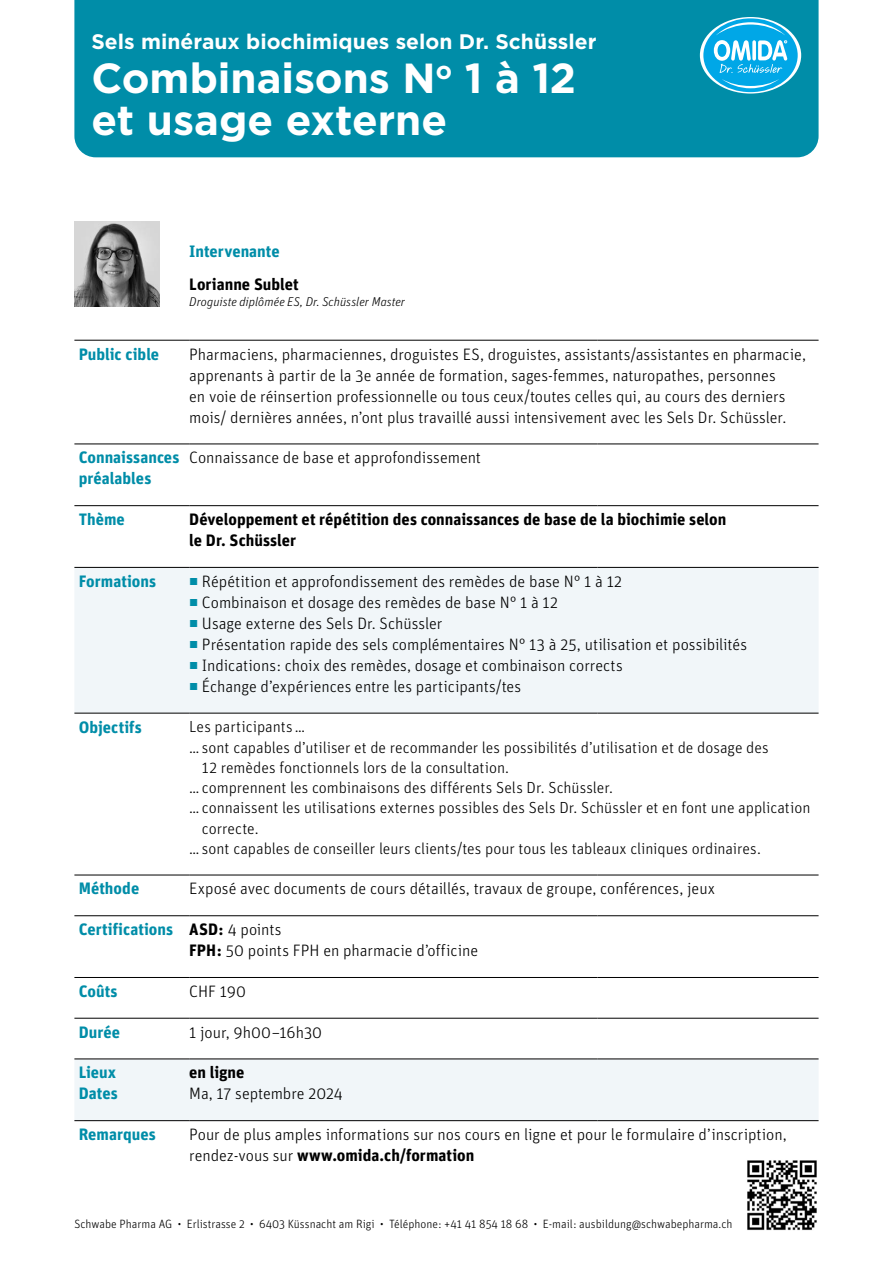
<style>
.page{position:relative;width:893px;height:1263px;background:#fff}
.page>*{position:absolute;margin:0;border:0;box-sizing:border-box;transform-origin:0 0}
.t1{font:700 42px/42px "Gotham";color:#fff}
.t2{font:700 21px "Gotham";color:#fff}
.t3{font:300 16.5px/21px "Unit Pro";color:#000}
.t4{font:700 16.5px/21px "Unit Pro";color:#008da8}
.t5{font:700 16.5px/21px "Unit Pro";color:#000}
.t6{font:300 16.05px "Unit Pro";color:#000}
.t7{font:italic 300 12.75px "Unit Pro";color:#000}
.t8{font:300 12px "Unit Pro";color:#000}
.s1{font-family:"European Pi Three";font-weight:400;color:#008da8}
.s2{font-weight:700;color:#008da8}
.s3{font-weight:700}
</style>
<div class="page">
<div style="left:74px;top:0;width:745px;height:157px;background:#008da8"></div>
<img style="left:747px;top:1160px;width:70px;height:71px">
<svg style="left:74px;top:568px;width:745px;height:552px"></svg>
<hr style="left:74px;top:340px;width:115px;height:1px;background:#000">
<hr style="left:189px;top:340px;width:408px;height:1px;background:#000">
<hr style="left:597px;top:340px;width:222px;height:1px;background:#000">
<hr style="left:74px;top:444px;width:115px;height:1px;background:#000">
<hr style="left:189px;top:444px;width:408px;height:1px;background:#000">
<hr style="left:597px;top:444px;width:222px;height:1px;background:#000">
<hr style="left:74px;top:505px;width:115px;height:1px;background:#000">
<hr style="left:189px;top:505px;width:408px;height:1px;background:#000">
<hr style="left:597px;top:505px;width:222px;height:1px;background:#000">
<hr style="left:74px;top:567px;width:115px;height:1px;background:#000">
<hr style="left:189px;top:567px;width:408px;height:1px;background:#000">
<hr style="left:597px;top:567px;width:222px;height:1px;background:#000">
<hr style="left:74px;top:713px;width:115px;height:1px;background:#000">
<hr style="left:189px;top:713px;width:408px;height:1px;background:#000">
<hr style="left:597px;top:713px;width:222px;height:1px;background:#000">
<hr style="left:74px;top:875px;width:115px;height:1px;background:#000">
<hr style="left:189px;top:875px;width:408px;height:1px;background:#000">
<hr style="left:597px;top:875px;width:222px;height:1px;background:#000">
<hr style="left:74px;top:915px;width:115px;height:1px;background:#000">
<hr style="left:189px;top:915px;width:408px;height:1px;background:#000">
<hr style="left:597px;top:915px;width:222px;height:1px;background:#000">
<hr style="left:74px;top:977px;width:115px;height:1px;background:#000">
<hr style="left:189px;top:977px;width:408px;height:1px;background:#000">
<hr style="left:597px;top:977px;width:222px;height:1px;background:#000">
<hr style="left:74px;top:1018px;width:115px;height:1px;background:#000">
<hr style="left:189px;top:1018px;width:408px;height:1px;background:#000">
<hr style="left:597px;top:1018px;width:222px;height:1px;background:#000">
<hr style="left:74px;top:1059px;width:115px;height:1px;background:#000">
<hr style="left:189px;top:1059px;width:408px;height:1px;background:#000">
<hr style="left:597px;top:1059px;width:222px;height:1px;background:#000">
<hr style="left:74px;top:1120px;width:115px;height:1px;background:#000">
<hr style="left:189px;top:1120px;width:408px;height:1px;background:#000">
<hr style="left:597px;top:1120px;width:222px;height:1px;background:#000">
<img style="left:74px;top:221px;width:85px;height:85px">
<svg style="left:700px;top:17px;width:101px;height:77px"></svg>
<div style="left:703px;top:18px;width:95px;height:74px;background:#00a7e7;border-radius:50%"></div>
<svg style="left:722px;top:79px;width:57px;height:9px"></svg>
<svg style="left:714px;top:22px;width:73px;height:51px"></svg>
<p class="t2" style="left:91px;top:27px;width:507px">Sels minéraux biochimiques selon Dr. Schüssler</p>
<h1 class="t1" style="left:91px;top:57px;width:486px">Combinaisons N<sup>o</sup> 1 à 12 et usage externe</h1>
<p class="t4" style="left:189px;top:239px;width:92px">Intervenante</p>
<p class="t5" style="left:189px;top:272px;width:111px">Lorianne Sublet</p>
<p class="t7" style="left:189px;top:293px;width:217px">Droguiste diplômée ES, Dr. Schüssler Master</p>
<p class="t4" style="left:79px;top:342px;width:82px">Public cible</p>
<p class="t3" style="left:189px;top:343px;width:618px">Pharmaciens, pharmaciennes, droguistes ES, droguistes, assistants/assistantes en pharmacie, apprenants à partir de la 3e année de formation, sages-femmes, naturopathes, personnes<br>en voie de réinsertion professionnelle ou tous ceux/toutes celles qui, au cours des derniers mois/ dernières années, n’ont plus travaillé aussi intensivement avec les Sels Dr. Schüssler.</p>
<p class="t4" style="left:79px;top:446px;width:102px">Connaissances préalables</p>
<p class="t3" style="left:189px;top:447px;width:293px">Connaissance de base et approfondissement</p>
<p class="t4" style="left:79px;top:508px;width:48px">Thème</p>
<p class="t5" style="left:189px;top:508px;width:539px">Développement et répétition des connaissances de base de la biochimie selon le Dr. Schüssler</p>
<p class="t4" style="left:79px;top:570px;width:79px">Formations</p>
<p class="t3" style="left:189px;top:570px;width:559px"><span class="s1">J</span> Répétition et approfondissement des remèdes de base N° 1 à 12<br><span class="s1">J</span> Combinaison et dosage des remèdes de base N° 1 à 12<br><span class="s1">J</span> Usage externe des Sels Dr. Schüssler<br><span class="s1">J</span> Présentation rapide des sels complémentaires N° 13 à 25, utilisation et possibilités <span class="s1">J</span> Indications: choix des remèdes, dosage et combinaison corrects<br><span class="s1">J</span> Échange d’expériences entre les participants/tes</p>
<p class="t4" style="left:79px;top:715px;width:65px">Objectifs</p>
<p class="t6" style="left:189px;top:716px;width:117px">Les participants…</p>
<p class="t6" style="left:189px;top:736px;width:581px">…sont capables d’utiliser et de recommander les possibilités d’utilisation et de dosage des</p>
<p class="t6" style="left:202px;top:757px;width:309px">12 remèdes fonctionnels lors de la consultation.</p>
<p class="t6" style="left:189px;top:777px;width:425px">…comprennent les combinaisons des différents Sels Dr. Schüssler.</p>
<p class="t6" style="left:189px;top:797px;width:623px">…connaissent les utilisations externes possibles des Sels Dr. Schüssler et en font une application</p>
<p class="t6" style="left:202px;top:817px;width:58px">correcte.</p>
<p class="t6" style="left:189px;top:838px;width:573px">…sont capables de conseiller leurs clients/tes pour tous les tableaux cliniques ordinaires.</p>
<p class="t4" style="left:79px;top:877px;width:62px">Méthode</p>
<p class="t3" style="left:189px;top:878px;width:527px">Exposé avec documents de cours détaillés, travaux de groupe, conférences, jeux</p>
<p class="t3" style="left:189px;top:918px;width:290px;text-indent:-111px"><span class="s2">Certifications</span> <span class="s3">ASD:</span> 4 points<br><span class="s3">FPH:</span> 50 points FPH en pharmacie d’officine</p>
<p class="t4" style="left:79px;top:980px;width:41px">Coûts</p>
<p class="t3" style="left:189px;top:980px;width:58px">CHF 190</p>
<p class="t4" style="left:79px;top:1020px;width:43px">Durée</p>
<p class="t3" style="left:189px;top:1021px;width:134px">1 jour, 9h00–16h30</p>
<p class="t4" style="left:79px;top:1061px;width:41px">Lieux<br>Dates</p>
<p class="t5" style="left:189px;top:1061px;width:57px">en ligne</p>
<p class="t3" style="left:189px;top:1083px;width:155px">Ma, 17 septembre 2024</p>
<p class="t4" style="left:79px;top:1123px;width:79px">Remarques</p>
<p class="t3" style="left:189px;top:1123px;width:599px">Pour de plus amples informations sur nos cours en ligne et pour le formulaire d’inscription, rendez-vous sur <span class="s3">www.omida.ch/formation</span></p>
<p class="t8" style="left:74px;top:1216px;width:660px">Schwabe Pharma AG • Erlistrasse 2 • 6403 Küssnacht am Rigi • Téléphone: +41 41 854 18 68 • E-mail: ausbildung@schwabepharma.ch</p>
</div>
